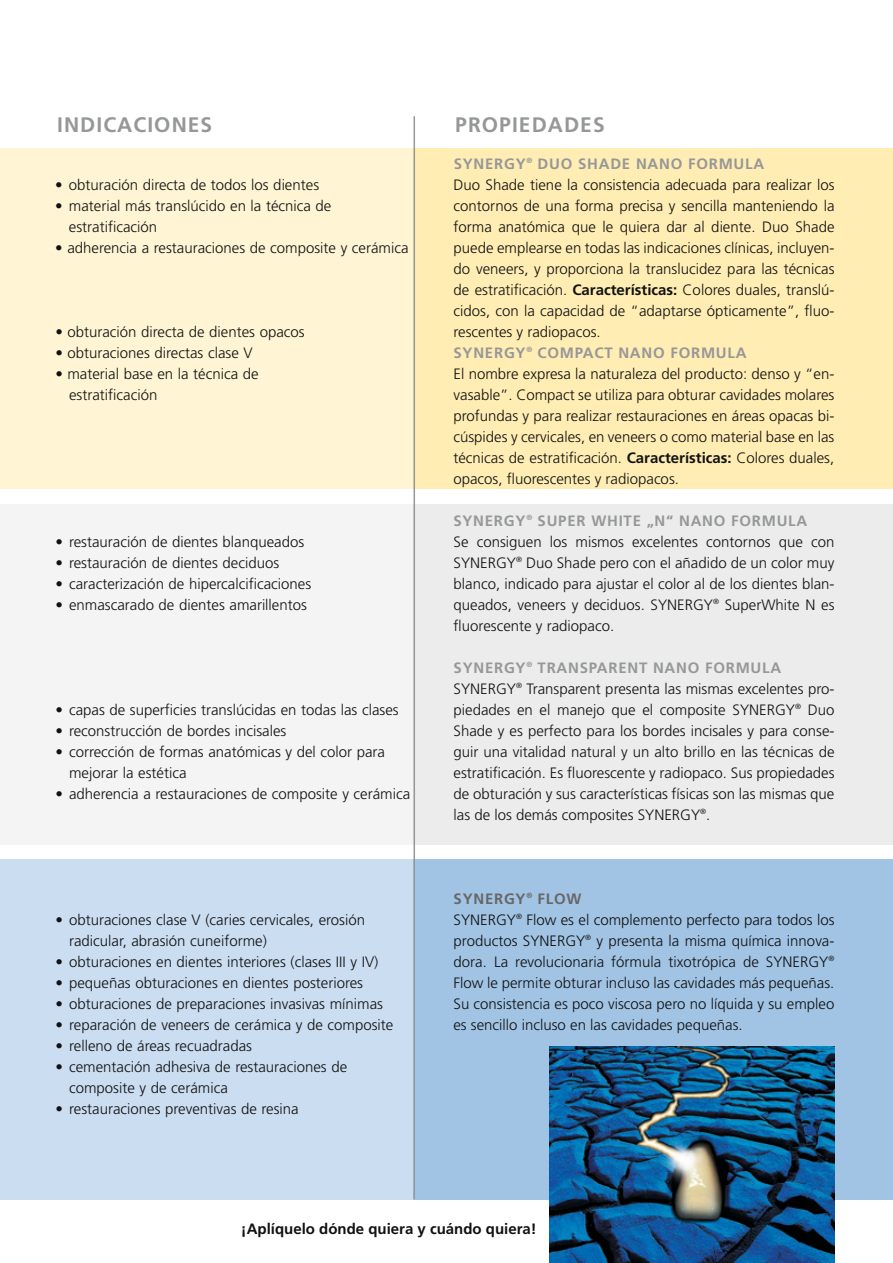
<style>
.page{position:relative;width:893px;height:1263px;background:#fff}
.page>*{position:absolute;margin:0;border:0;box-sizing:border-box;transform-origin:0 0}
.t1{font:700 21px "Frutiger";letter-spacing:.05em;color:#969797}
.t2{font:300 15px/21px "Frutiger";color:#111}
.t3{font:700 15px "Frutiger";letter-spacing:.05em;color:#969797}
.t4{font:700 15px "Frutiger";color:#111}
.s1{font-weight:700}
.s2{font-weight:700;color:#969797}
.s3{font-weight:700;color:#676767}
</style>
<div class="page">
<div style="left:0;top:149px;width:893px;height:340px;background:#fff5d4"></div>
<div style="left:0;top:504px;width:893px;height:340px;background:#f4f4f4"></div>
<div style="left:0;top:859px;width:893px;height:340px;background:#cbddf1"></div>
<div style="left:414px;top:149px;width:479px;height:340px;background:#ffedb4"></div>
<div style="left:414px;top:504px;width:479px;height:340px;background:#ececec"></div>
<div style="left:414px;top:859px;width:479px;height:340px;background:#a2c4e4"></div>
<img style="left:549px;top:1047px;width:285px;height:216px">
<hr style="left:414px;top:116px;width:1px;height:1083px;background:#969797">
<h1 class="t1" style="left:57px;top:113px;width:157px">INDICACIONES</h1>
<h1 class="t1" style="left:455px;top:113px;width:151px">PROPIEDADES</h1>
<p class="t2" style="left:55px;top:175px;width:265px">• obturación directa de todos los dientes</p>
<p class="t2" style="left:69px;top:196px;width:264px;text-indent:-14px">• material más translúcido en la técnica de estratificación</p>
<p class="t2" style="left:55px;top:238px;width:355px">• adherencia a restauraciones de composite y cerámica</p>
<p class="t2" style="left:55px;top:322px;width:251px">• obturación directa de dientes opacos</p>
<p class="t2" style="left:55px;top:343px;width:199px">• obturaciones directas clase V</p>
<p class="t2" style="left:69px;top:364px;width:191px;text-indent:-14px">• material base en la técnica de estratificación</p>
<p class="t2" style="left:55px;top:532px;width:250px">• restauración de dientes blanqueados</p>
<p class="t2" style="left:55px;top:553px;width:225px">• restauración de dientes deciduos</p>
<p class="t2" style="left:55px;top:574px;width:257px">• caracterización de hipercalcificaciones</p>
<p class="t2" style="left:55px;top:595px;width:253px">• enmascarado de dientes amarillentos</p>
<p class="t2" style="left:55px;top:700px;width:345px">• capas de superficies translúcidas en todas las clases</p>
<p class="t2" style="left:55px;top:721px;width:233px">• reconstrucción de bordes incisales</p>
<p class="t2" style="left:69px;top:742px;width:317px;text-indent:-14px">• corrección de formas anatómicas y del color para mejorar la estética</p>
<p class="t2" style="left:55px;top:784px;width:356px">• adherencia a restauraciones de composite y cerámica</p>
<p class="t2" style="left:69px;top:910px;width:297px;text-indent:-14px">• obturaciones clase V (caries cervicales, erosión radicular, abrasión cuneiforme)</p>
<p class="t2" style="left:55px;top:952px;width:325px">• obturaciones en dientes interiores (clases III y IV)</p>
<p class="t2" style="left:55px;top:973px;width:309px">• pequeñas obturaciones en dientes posteriores</p>
<p class="t2" style="left:55px;top:994px;width:329px">• obturaciones de preparaciones invasivas mínimas</p>
<p class="t2" style="left:55px;top:1015px;width:339px">• reparación de veneers de cerámica y de composite</p>
<p class="t2" style="left:55px;top:1036px;width:198px">• relleno de áreas recuadradas</p>
<p class="t2" style="left:69px;top:1057px;width:280px;text-indent:-14px">• cementación adhesiva de restauraciones de composite y de cerámica</p>
<p class="t2" style="left:55px;top:1099px;width:245px">• restauraciones preventivas de resina</p>
<p class="t3" style="left:454px;top:155px;width:157px">SYNERGY<sup>®</sup> DUO SHADE</p>
<p class="t3" style="left:636px;top:155px;width:13px">NANO</p>
<p class="t3" style="left:688px;top:155px;width:75px">FORMULA</p>
<p class="t2" style="left:454px;top:175px;width:382px">Duo Shade tiene la consistencia adecuada para realizar los contornos de una forma precisa y sencilla manteniendo la forma anatómica que le quiera dar al diente. Duo Shade puede emplearse en todas las indicaciones clínicas, incluyen&shy;do veneers, y proporciona la translucidez para las técnicas de estratificación. <span class="s1">CARACTERÍSTICAS:</span> Colores duales, translú&shy;cidos, con la capacidad de “adaptarse ópticamente”, fluo&shy;rescentes y radiopacos.<br><span class="s2">SYNERGY</span><sup>®</sup> <span class="s2">COMPAC</span></p>
<p class="t3" style="left:604px;top:344px;width:27px">T NANO</p>
<p class="t3" style="left:670px;top:344px;width:75px">FORMULA</p>
<p class="t2" style="left:453px;top:364px;width:383px;text-align:justify">El nombre expresa la naturaleza del producto: denso y “en&shy;vasable”. Compact se utiliza para obturar cavidades molares profundas y para realizar restauraciones en áreas opacas bi&shy;cúspides y cervicales, en veneers o como material base en las técnicas de estratificación. <span class="s1">CARACTERÍSTICAS:</span> Colores duales, opacos, fluorescentes y radiopacos.</p>
<p class="t3" style="left:453px;top:512px;width:115px">SYNERGY<sup>®</sup> SUPER</p>
<p class="t3" style="left:591px;top:512px;width:112px">WHITE „N“ NANO</p>
<p class="t3" style="left:731px;top:512px;width:75px">FORMULA</p>
<p class="t2" style="left:453px;top:532px;width:382px;text-align:justify">Se consiguen los mismos excelentes contornos que con SYNERGY<sup>®</sup> Duo Shade pero con el añadido de un color muy blanco, indicado para ajustar el color al de los dientes blan&shy;queados, veneers y deciduos. SYNERGY<sup>®</sup> SuperWhite N es fluorescente y radiopaco.</p>
<p class="t3" style="left:454px;top:659px;width:95px">SYNERGY<sup>®</sup> TRANSPAREN</p>
<p class="t3" style="left:639px;top:659px;width:27px">T NANO</p>
<p class="t2" style="left:453px;top:658px;width:382px;text-indent:252px"><span class="s2">FORMULA </span>SYNERGY<sup>®</sup> Transparent presenta las mismas excelentes pro&shy;piedades en el manejo que el composite SYNERGY<sup>®</sup> Duo Shade y es perfecto para los bordes incisales y para conse&shy;guir una vitalidad natural y un alto brillo en las técnicas de estratificación. Es fluorescente y radiopaco. Sus propiedades de obturación y sus características físicas son las mismas que las de los demás composites SYNERGY<sup>®</sup>.</p>
<p class="t2" style="left:453px;top:889px;width:383px"><span class="s3">SYNERGY</span><sup>®</sup> <span class="s3">FLOW<br></span>SYNERGY<sup>®</sup> Flow es el complemento perfecto para todos los productos SYNERGY<sup>®</sup> y presenta la misma química innova&shy;dora. La revolucionaria fórmula tixotrópica de SYNERGY<sup>® </sup>Flow le permite obturar incluso las cavidades más pequeñas.<br>Su consistencia es poco viscosa pero no líquida y su empleo es sencillo incluso en las cavidades pequeñas.</p>
<p class="t4" style="left:241px;top:1220px;width:297px">¡APLÍQUELO DÓNDE QUIERA Y CUÁNDO QUIERA!</p>
</div>
